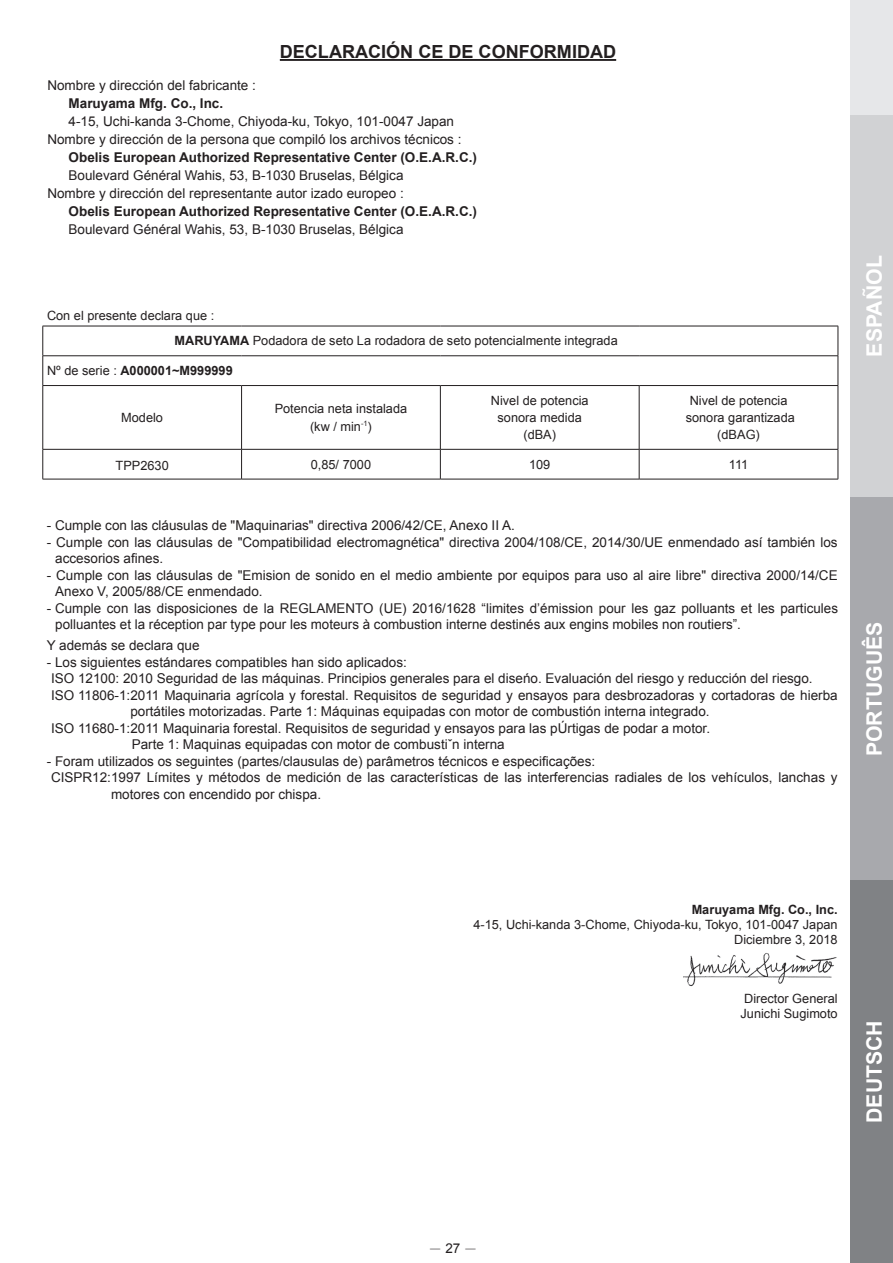
<style>
.page{position:relative;width:893px;height:1263px;background:#fff}
.page>*{position:absolute;margin:0;border:0;box-sizing:border-box;transform-origin:0 0}
.t1{font:700 21.3px "Arial";color:#fff}
.t2{font:700 18px "Arial";color:#231f20}
.t3{font:13.5px/16.5px "Arial";color:#231f20}
.t4{font:700 13.5px "Arial";color:#231f20}
.t5{font:13.5px "Koz Min Pr 6 N";color:#231f20}
.t6{font:12.75px/17px "Arial";color:#231f20;text-align:center}
.t7{font:700 12.75px "Arial";color:#231f20}
.s1{font-weight:700}
.s2{font-weight:400}
.s3{font-family:"Arial"}
</style>
<div class="page">
<hr style="left:43px;top:326px;width:199px;height:1px;background:#231f20">
<hr style="left:242px;top:326px;width:198px;height:1px;background:#231f20">
<hr style="left:440px;top:326px;width:199px;height:1px;background:#231f20">
<hr style="left:639px;top:326px;width:199px;height:1px;background:#231f20">
<hr style="left:43px;top:355px;width:199px;height:1px;background:#231f20">
<svg style="left:43px;top:326px;width:1px;height:59px"></svg>
<hr style="left:242px;top:355px;width:198px;height:1px;background:#231f20">
<hr style="left:440px;top:355px;width:199px;height:1px;background:#231f20">
<hr style="left:639px;top:355px;width:199px;height:1px;background:#231f20">
<svg style="left:838px;top:326px;width:1px;height:59px"></svg>
<hr style="left:43px;top:385px;width:199px;height:1px;background:#231f20">
<hr style="left:43px;top:386px;width:1px;height:63px;background:#231f20">
<hr style="left:242px;top:385px;width:198px;height:1px;background:#231f20">
<hr style="left:241px;top:386px;width:1px;height:63px;background:#231f20">
<hr style="left:440px;top:385px;width:199px;height:1px;background:#231f20">
<hr style="left:440px;top:386px;width:1px;height:63px;background:#231f20">
<hr style="left:639px;top:385px;width:199px;height:1px;background:#231f20">
<hr style="left:639px;top:386px;width:1px;height:63px;background:#231f20">
<hr style="left:838px;top:386px;width:1px;height:63px;background:#231f20">
<hr style="left:43px;top:449px;width:199px;height:1px;background:#231f20">
<svg style="left:43px;top:450px;width:1px;height:29px"></svg>
<hr style="left:242px;top:449px;width:198px;height:1px;background:#231f20">
<svg style="left:241px;top:450px;width:1px;height:29px"></svg>
<hr style="left:440px;top:449px;width:199px;height:1px;background:#231f20">
<svg style="left:440px;top:450px;width:1px;height:29px"></svg>
<hr style="left:639px;top:449px;width:199px;height:1px;background:#231f20">
<svg style="left:639px;top:450px;width:1px;height:29px"></svg>
<svg style="left:838px;top:450px;width:1px;height:29px"></svg>
<hr style="left:43px;top:479px;width:199px;height:1px;background:#231f20">
<hr style="left:242px;top:479px;width:198px;height:1px;background:#231f20">
<hr style="left:440px;top:479px;width:199px;height:1px;background:#231f20">
<hr style="left:639px;top:479px;width:199px;height:1px;background:#231f20">
<hr style="left:280px;top:59px;width:336px;height:2px;background:#231f20">
<div style="left:850px;top:0;width:43px;height:115px;background:#e6e7e9"></div>
<div style="left:850px;top:115px;width:43px;height:382px;background:#d1d2d4"></div>
<div style="left:850px;top:497px;width:43px;height:383px;background:#a8a9ad"></div>
<div style="left:850px;top:880px;width:43px;height:383px;background:#808285"></div>
<img style="left:683px;top:953px;width:154px;height:34px">
<h2 class="t2" style="left:280px;top:40px;width:338px">DECLARACIÓN CE DE CONFORMIDAD</h2>
<p class="t3" style="left:47px;top:77px;width:210px">Nombre y dirección del fabricante :</p>
<p class="t4" style="left:69px;top:94px;width:156px">Maruyama Mfg. Co., Inc.</p>
<p class="t3" style="left:47px;top:113px;width:416px;line-height:18px;text-indent:21px">4-15, Uchi-kanda 3-Chome, Chiyoda-ku, Tokyo, 101-0047 Japan<br>Nombre y dirección de la persona que compiló los archivos técnicos :</p>
<p class="t4" style="left:69px;top:148px;width:410px">Obelis European Authorized Representative Center (O.E.A.R.C.)</p>
<p class="t3" style="left:47px;top:167px;width:358px;line-height:18px;text-align:right">Boulevard Général Wahis, 53, B-1030 Bruselas, Bélgica<br>Nombre y dirección del representante autor izado europeo :</p>
<p class="t4" style="left:69px;top:202px;width:410px">Obelis European Authorized Representative Center (O.E.A.R.C.)</p>
<p class="t3" style="left:69px;top:221px;width:336px">Boulevard Général Wahis, 53, B-1030 Bruselas, Bélgica</p>
<p class="t6" style="left:175px;top:303px;width:445px;line-height:25.5px;text-align:left;text-indent:-128px">Con el presente declara que :<br><span class="s1">MARUYAMA</span> Podadora de seto La rodadora de seto potencialmente integrada</p>
<p class="t7" style="left:47px;top:362px;width:187px"><span class="s2">Nº de serie :</span> A000001~M999999</p>
<p class="t6" style="left:121px;top:409px;width:43px">Modelo</p>
<p class="t6" style="left:275px;top:401px;width:134px">Potencia neta instalada (kw / min<sup>-1</sup>)</p>
<p class="t6" style="left:491px;top:392px;width:99px">Nivel de potencia sonora medida (dBA)</p>
<p class="t6" style="left:686px;top:392px;width:111px">Nivel de potencia sonora garantizada (dBAG)</p>
<p class="t6" style="left:116px;top:457px;width:55px">TPP2630</p>
<p class="t6" style="left:311px;top:456px;width:62px">0,85/ 7000</p>
<p class="t6" style="left:529px;top:456px;width:23px">109</p>
<p class="t6" style="left:729px;top:456px;width:21px">111</p>
<p class="t3" style="left:47px;top:517px;width:470px">- Cumple con las cláusulas de "Maquinarias" directiva 2006/42/CE, Anexo II A.</p>
<p class="t3" style="left:55px;top:534px;width:784px;text-indent:-9px">- Cumple con las cláusulas de "Compatibilidad electromagnética" directiva 2004/108/CE, 2014/30/UE enmendado así también los accesorios afines.</p>
<p class="t3" style="left:55px;top:567px;width:784px;text-indent:-9px">- Cumple con las cláusulas de "Emision de sonido en el medio ambiente por equipos para uso al aire libre" directiva 2000/14/CE<br>Anexo V, 2005/88/CE enmendado.</p>
<p class="t3" style="left:55px;top:600px;width:784px;text-indent:-9px">- Cumple con las disposiciones de la REGLAMENTO (UE) 2016/1628 “limites d’émission pour les gaz polluants et les particules polluantes et la réception par type pour les moteurs à combustion interne destinés aux engins mobiles non routiers”.</p>
<p class="t3" style="left:47px;top:637px;width:154px">Y además se declara que</p>
<p class="t3" style="left:47px;top:654px;width:362px">- Los siguientes estándares compatibles han sido aplicados:</p>
<p class="t3" style="left:51px;top:670px;width:763px">ISO 12100: 2010 Seguridad de las máquinas. Principios generales para el diseńo. Evaluación del riesgo y reducción del riesgo.</p>
<p class="t3" style="left:51px;top:687px;width:788px">ISO 11806-1:2011 Maquinaria agrícola y forestal. Requisitos de seguridad y ensayos para desbrozadoras y cortadoras de hierba</p>
<p class="t3" style="left:130px;top:703px;width:581px">portátiles motorizadas. Parte 1: Máquinas equipadas con motor de combustión interna integrado.</p>
<p class="t3" style="left:51px;top:720px;width:661px">ISO 11680-1:2011 Maquinaria forestal. Requisitos de seguridad y ensayos para las pÚrtigas de podar a motor.</p>
<p class="t3" style="left:132px;top:736px;width:374px">Parte 1: Maquinas equipadas con motor de combustiˇn interna</p>
<p class="t3" style="left:47px;top:753px;width:550px">- Foram utilizados os seguintes (partes/clausulas de) parâmetros técnicos e especificações:</p>
<p class="t3" style="left:51px;top:769px;width:788px">CISPR12:1997 Límites y métodos de medición de las características de las interferencias radiales de los vehículos, lanchas y</p>
<p class="t3" style="left:111px;top:786px;width:212px">motores con encendido por chispa.</p>
<h1 class="t1" style="left:860px;top:357px;width:103px;rotate:-90deg">ESPAÑOL</h1>
<h1 class="t1" style="left:860px;top:756px;width:136px;rotate:-90deg">PORTUGUÊS</h1>
<p class="t7" style="left:692px;top:901px;width:148px">Maruyama Mfg. Co., Inc.</p>
<p class="t6" style="left:473px;top:917px;width:366px;line-height:14.9px;text-align:right">4-15, Uchi-kanda 3-Chome, Chiyoda-ku, Tokyo, 101-0047 Japan<br>Diciembre 3, 2018</p>
<p class="t6" style="left:740px;top:991px;width:99px;line-height:14.9px;text-align:left">Director General<br>Junichi Sugimoto</p>
<h1 class="t1" style="left:860px;top:1123px;width:104px;rotate:-90deg">DEUTSCH</h1>
<p class="t5" style="left:428px;top:1241px;width:50px">−<span class="s3">27</span>−</p>
</div>
